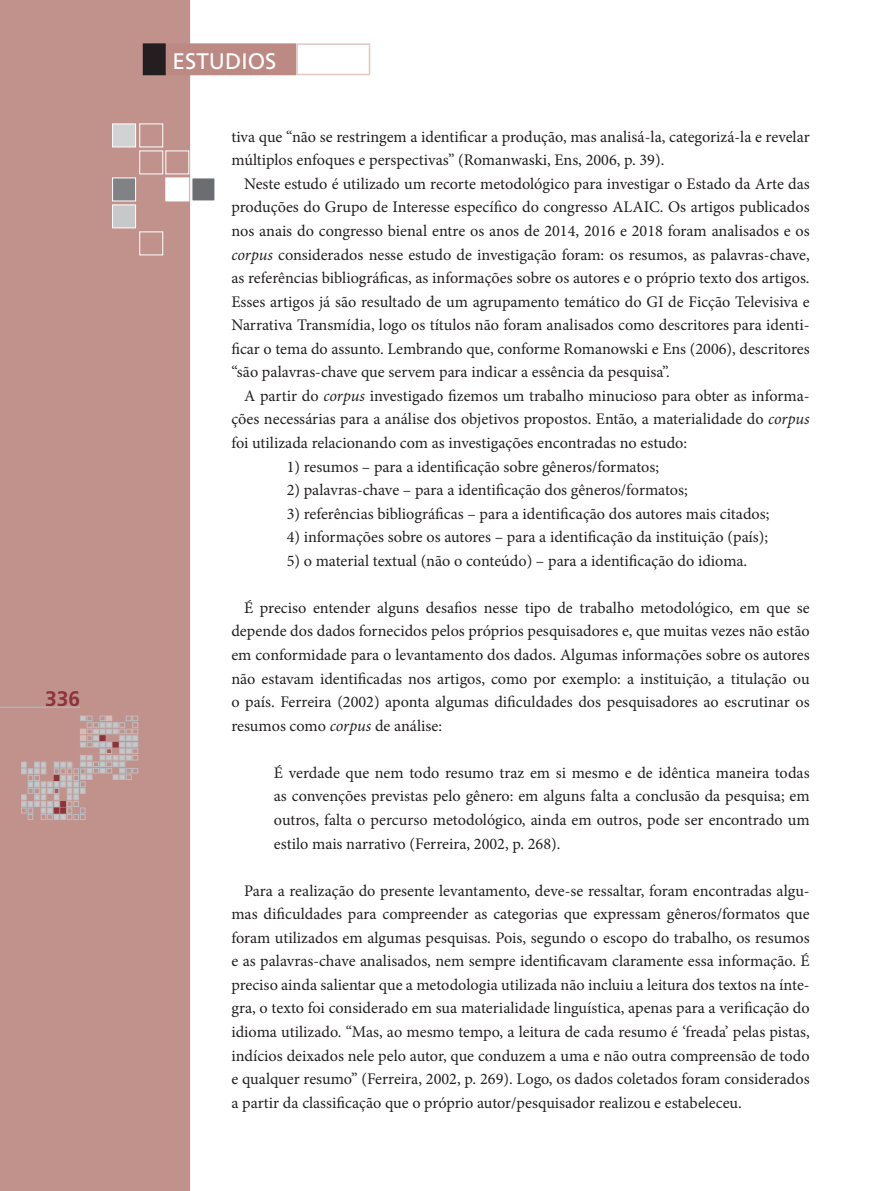
<style>
.page{position:relative;width:893px;height:1191px;background:#fff}
.page>*{position:absolute;margin:0;border:0;box-sizing:border-box;transform-origin:0 0}
.t1{font:22.5px "Frutiger";color:#fff}
.t2{font:700 21px "Frutiger";color:#8e333a}
.t3{font:16.2px/23.5px "Minion Pro";color:#231f20;text-align:justify}
.s1{font-style:italic}
</style>
<div class="page">
<div style="left:0;top:0;width:190px;height:1191px;background:#c1928c"></div>
<div style="left:112px;top:178px;width:24px;height:23px;background:#808285;border:1px solid #fff"></div>
<div style="left:166px;top:178px;width:23px;height:23px;background:#fff"></div>
<div style="left:192px;top:178px;width:23px;height:23px;background:#6c6d70"></div>
<div style="left:140px;top:151px;width:23px;height:23px;border:1px solid #fff"></div>
<div style="left:166px;top:151px;width:23px;height:23px;border:1px solid #fff"></div>
<div style="left:112px;top:124px;width:24px;height:23px;background:#d1d2d4;border:1px solid #fff"></div>
<div style="left:140px;top:124px;width:23px;height:23px;border:1px solid #fff"></div>
<div style="left:140px;top:232px;width:23px;height:23px;border:1px solid #fff"></div>
<div style="left:112px;top:205px;width:24px;height:23px;background:#c7c8ca;border:1px solid #fff"></div>
<svg style="left:21px;top:716px;width:117px;height:103px;background:#bf9e9b"></svg>
<hr style="left:0;top:707px;width:80px;height:1px;background:#b2b3b7">
<div style="left:153px;top:43px;width:143px;height:32px;background:#bc8983;border:2px solid #bc8983"></div>
<div style="left:144px;top:44px;width:21px;height:30px;background:#231f20"></div>
<div style="left:143px;top:43px;width:23px;height:32px;border:2px solid #231f20"></div>
<div style="left:296px;top:43px;width:74px;height:32px;border:2px solid #e0c7c2"></div>
<p class="t2" style="left:45px;top:686px;width:37px">336</p>
<h1 class="t1" style="left:173px;top:48px;width:105px">ESTUDIOS</h1>
<p class="t3" style="left:231px;top:125px;width:580px">tiva que “não se restringem a identificar a produção, mas analisá-la, categorizá-la e revelar múltiplos enfoques e perspectivas” (Romanwaski, Ens, 2006, p. 39).</p>
<p class="t3" style="left:231px;top:172px;width:580px;text-indent:13px">Neste estudo é utilizado um recorte metodológico para investigar o Estado da Arte das produções do Grupo de Interesse específico do congresso ALAIC. Os artigos publicados nos anais do congresso bienal entre os anos de 2014, 2016 e 2018 foram analisados e os <span class="s1">corpus</span> considerados nesse estudo de investigação foram: os resumos, as palavras-chave, as referências bibliográficas, as informações sobre os autores e o próprio texto dos artigos.<br>Esses artigos já são resultado de um agrupamento temático do GI de Ficção Televisiva e Narrativa Transmídia, logo os títulos não foram analisados como descritores para identi&shy;ficar o tema do assunto. Lembrando que, conforme Romanowski e Ens (2006), descritores “são palavras-chave que servem para indicar a essência da pesquisa”.</p>
<p class="t3" style="left:231px;top:384px;width:580px;text-indent:13px">A partir do <span class="s1">corpus</span> investigado fizemos um trabalho minucioso para obter as informa&shy;ções necessárias para a análise dos objetivos propostos. Então, a materialidade do <span class="s1">corpus </span>foi utilizada relacionando com as investigações encontradas no estudo:</p>
<p class="t3" style="left:287px;top:454px;width:374px">1) resumos – para a identificação sobre gêneros/formatos;</p>
<p class="t3" style="left:287px;top:478px;width:403px">2) palavras-chave – para a identificação dos gêneros/formatos;</p>
<p class="t3" style="left:287px;top:502px;width:484px">3) referências bibliográficas – para a identificação dos autores mais citados;</p>
<p class="t3" style="left:287px;top:525px;width:483px">4) informações sobre os autores – para a identificação da instituição (país);</p>
<p class="t3" style="left:287px;top:549px;width:462px">5) o material textual (não o conteúdo) – para a identificação do idioma.</p>
<p class="t3" style="left:231px;top:596px;width:580px;text-indent:13px">É preciso entender alguns desafios nesse tipo de trabalho metodológico, em que se depende dos dados fornecidos pelos próprios pesquisadores e, que muitas vezes não estão em conformidade para o levantamento dos dados. Algumas informações sobre os autores não estavam identificadas nos artigos, como por exemplo: a instituição, a titulação ou o país. Ferreira (2002) aponta algumas dificuldades dos pesquisadores ao escrutinar os resumos como <span class="s1">corpus</span> de análise:</p>
<p class="t3" style="left:274px;top:761px;width:537px">É verdade que nem todo resumo traz em si mesmo e de idêntica maneira todas as convenções previstas pelo gênero: em alguns falta a conclusão da pesquisa; em outros, falta o percurso metodológico, ainda em outros, pode ser encontrado um estilo mais narrativo (Ferreira, 2002, p. 268).</p>
<p class="t3" style="left:231px;top:878px;width:580px;text-indent:13px">Para a realização do presente levantamento, deve-se ressaltar, foram encontradas algu&shy;mas dificuldades para compreender as categorias que expressam gêneros/formatos que foram utilizados em algumas pesquisas. Pois, segundo o escopo do trabalho, os resumos e as palavras-chave analisados, nem sempre identificavam claramente essa informação. É preciso ainda salientar que a metodologia utilizada não incluiu a leitura dos textos na ínte&shy;gra, o texto foi considerado em sua materialidade linguística, apenas para a verificação do idioma utilizado. “Mas, ao mesmo tempo, a leitura de cada resumo é ‘freada’ pelas pistas, indícios deixados nele pelo autor, que conduzem a uma e não outra compreensão de todo e qualquer resumo” (Ferreira, 2002, p. 269). Logo, os dados coletados foram considerados a partir da classificação que o próprio autor/pesquisador realizou e estabeleceu.</p>
</div>
